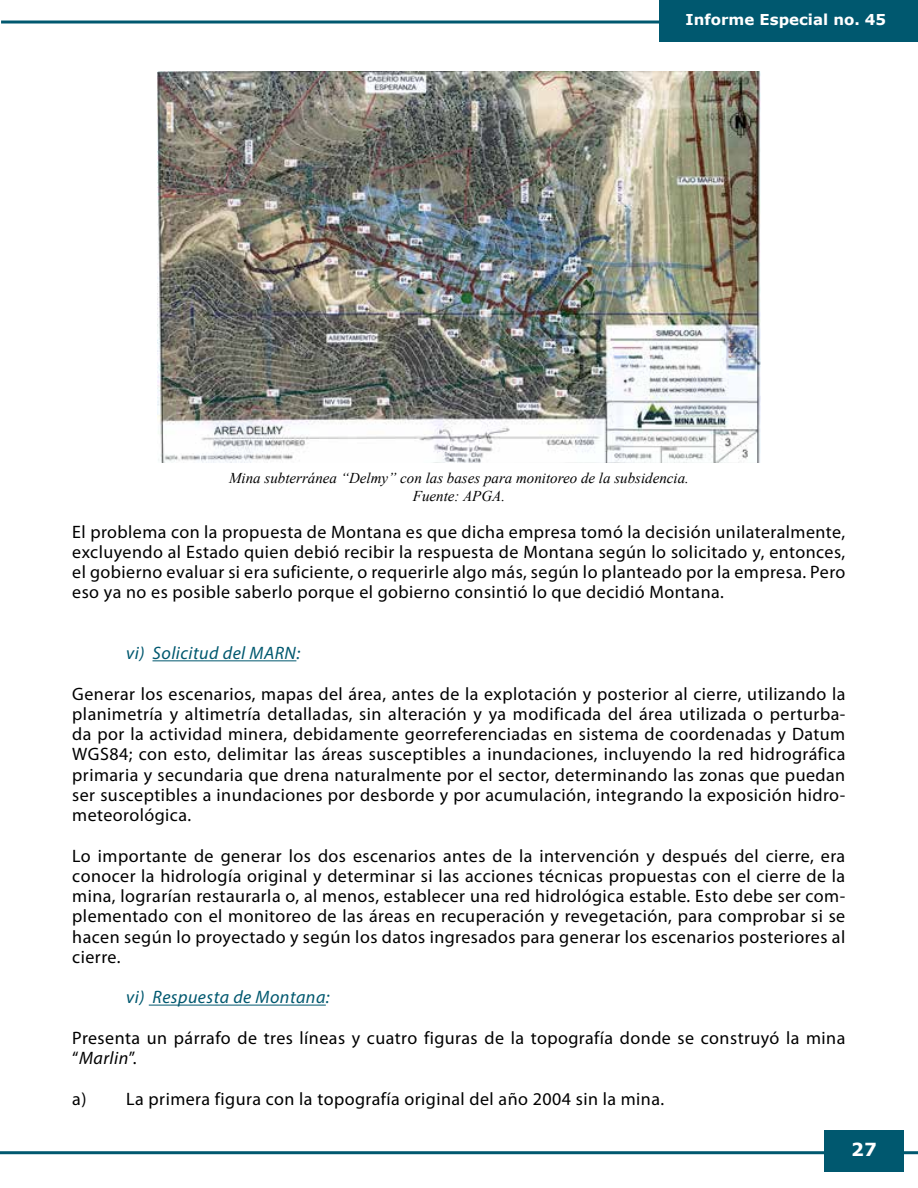
<style>
.page{position:relative;width:918px;height:1188px;background:#fff}
.page>*{position:absolute;margin:0;border:0;box-sizing:border-box;transform-origin:0 0}
.t1{font:18px/20.2px "Myriad Pro";letter-spacing:.025em;color:#000;text-align:justify}
.t2{font:italic 18px "Myriad Pro";letter-spacing:.025em;color:#00586f}
.t3{font:700 18px "Verdana";color:#fff}
.t4{font:italic 15px/18px "Times New Roman";color:#000;text-align:center}
.t5{font:700 15px "Verdana";color:#fff}
.s1{font-style:italic}
</style>
<div class="page">
<hr style="left:0;top:1151px;width:918px;height:3px;background:#00586f">
<div style="left:824px;top:1130px;width:80px;height:41px;background:#00586f"></div>
<hr style="left:1px;top:21px;width:658px;height:3px;background:#00586f">
<div style="left:659px;top:0;width:259px;height:41px;background:#00586f"></div>
<img style="left:158px;top:72px;width:603px;height:391px">
<hr style="left:153px;top:660px;width:143px;height:1px;background:#00586f">
<hr style="left:149px;top:1005px;width:177px;height:1px;background:#00586f">
<p class="t5" style="left:686px;top:9px;width:202px">Informe Especial no. 45</p>
<p class="t4" style="left:229px;top:469px;width:461px">Mina subterránea “Delmy” con las bases para monitoreo de la subsidencia.<br>Fuente: APGA.</p>
<p class="t1" style="left:72px;top:521px;width:775px">El problema con la propuesta de Montana es que dicha empresa tomó la decisión unilateralmente, excluyendo al Estado quien debió recibir la respuesta de Montana según lo solicitado y, entonces, el gobierno evaluar si era suficiente, o requerirle algo más, según lo planteado por la empresa. Pero eso ya no es posible saberlo porque el gobierno consintió lo que decidió Montana.</p>
<p class="t2" style="left:126px;top:642px;width:175px">vi) Solicitud del MARN:</p>
<p class="t1" style="left:72px;top:683px;width:775px">Generar los escenarios, mapas del área, antes de la explotación y posterior al cierre, utilizando la planimetría y altimetría detalladas, sin alteración y ya modificada del área utilizada o perturba&shy;da por la actividad minera, debidamente georreferenciadas en sistema de coordenadas y Datum WGS84; con esto, delimitar las áreas susceptibles a inundaciones, incluyendo la red hidrográfica primaria y secundaria que drena naturalmente por el sector, determinando las zonas que puedan ser susceptibles a inundaciones por desborde y por acumulación, integrando la exposición hidro&shy;meteorológica.</p>
<p class="t1" style="left:72px;top:845px;width:775px">Lo importante de generar los dos escenarios antes de la intervención y después del cierre, era conocer la hidrología original y determinar si las acciones técnicas propuestas con el cierre de la mina, lograrían restaurarla o, al menos, establecer una red hidrológica estable. Esto debe ser com&shy;plementado con el monitoreo de las áreas en recuperación y revegetación, para comprobar si se hacen según lo proyectado y según los datos ingresados para generar los escenarios posteriores al cierre.</p>
<p class="t2" style="left:126px;top:986px;width:205px">vi) Respuesta de Montana:</p>
<p class="t1" style="left:72px;top:1027px;width:775px">Presenta un párrafo de tres líneas y cuatro figuras de la topografía donde se construyó la mina “<span class="s1">Marlin</span>”.</p>
<p class="t1" style="left:72px;top:1088px;width:593px">a) La primera figura con la topografía original del año 2004 sin la mina.</p>
<p class="t3" style="left:851px;top:1137px;width:27px">27</p>
</div>
